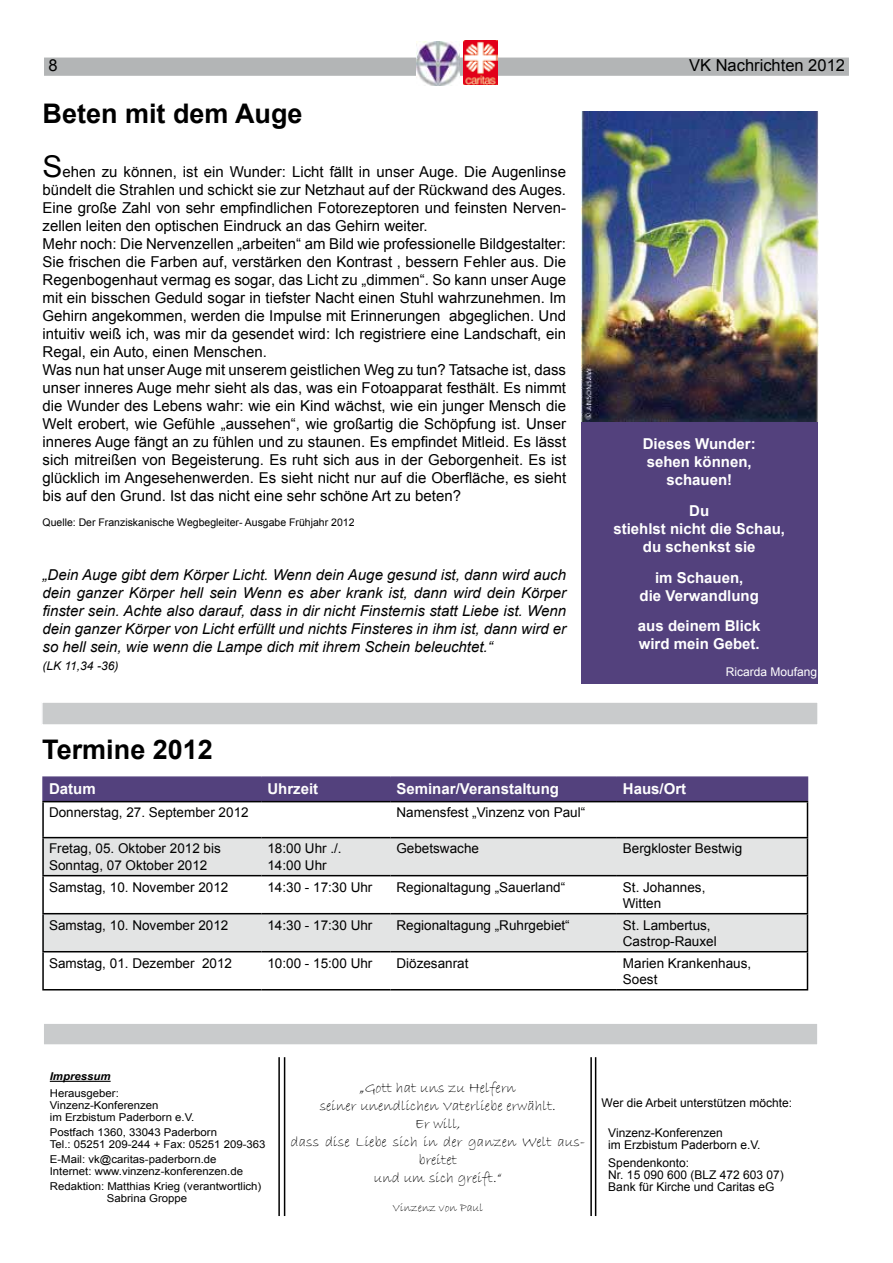
<style>
.page{position:relative;width:893px;height:1263px;background:#fff}
.page>*{position:absolute;margin:0;border:0;box-sizing:border-box;transform-origin:0 0}
.t1{font:700 27px "Arial";color:#000}
.t2{font:16.5px "Arial";color:#000}
.t3{font:15px/18px "Arial";color:#000}
.t4{font:italic 15px/18px "Arial";color:#000;text-align:justify}
.t5{font:700 15px/18px "Arial";color:#fff;text-align:center}
.t6{font:15px/18px "Bradley Hand ITC";color:#000;text-align:center}
.t7{font:700 15px "Arial";color:#fefefe}
.t8{font:700 15px "Arial";color:#fdfdfd}
.t9{font:13.5px/16.2px "Arial";color:#000}
.t10{font:12px/12px "Arial";color:#000}
.t11{font:12px "Arial";color:#fff}
.t12{font:12px "Bradley Hand ITC";color:#000}
.t13{font:italic 12px "Arial";color:#000}
.t14{font:10.8px/12px "Arial";color:#000;scale:1.06 1}
.t15{font:italic 700 10.8px "Arial";color:#000;scale:1.06 1}
.t16{font:10.5px "Arial";color:#000}
.s1{font-size:30px}
</style>
<div class="page">
<div style="left:43px;top:57px;width:807px;height:20px;background:#b3b5b6"></div>
<div style="left:43px;top:56px;width:807px;height:21px;border:2px solid #fff"></div>
<img style="left:416px;top:42px;width:43px;height:43px">
<img style="left:463px;top:40px;width:34px;height:45px">
<img style="left:581px;top:112px;width:238px;height:310px">
<div style="left:581px;top:422px;width:236px;height:261px;background:#53417d"></div>
<svg style="left:44px;top:838px;width:763px;height:113px;fill:#e3e4e4"></svg>
<hr style="left:42px;top:776px;width:219px;height:2px;background:#53417d">
<hr style="left:42px;top:778px;width:2px;height:23px;background:#53417d">
<hr style="left:261px;top:776px;width:129px;height:2px;background:#53417d">
<hr style="left:390px;top:776px;width:227px;height:2px;background:#53417d">
<hr style="left:617px;top:776px;width:191px;height:2px;background:#53417d">
<div style="left:43px;top:778px;width:765px;height:23px;background:#53417d"></div>
<hr style="left:42px;top:801px;width:219px;height:1px;background:#000">
<hr style="left:42px;top:802px;width:2px;height:35px;background:#000">
<hr style="left:261px;top:801px;width:129px;height:1px;background:#000">
<hr style="left:390px;top:801px;width:227px;height:1px;background:#000">
<hr style="left:617px;top:801px;width:191px;height:1px;background:#000">
<hr style="left:807px;top:802px;width:1px;height:35px;background:#000">
<hr style="left:42px;top:838px;width:2px;height:37px;background:#000">
<hr style="left:807px;top:838px;width:1px;height:37px;background:#000">
<hr style="left:42px;top:876px;width:2px;height:37px;background:#000">
<hr style="left:807px;top:876px;width:1px;height:37px;background:#000">
<hr style="left:42px;top:914px;width:2px;height:37px;background:#000">
<hr style="left:807px;top:914px;width:1px;height:37px;background:#000">
<hr style="left:42px;top:952px;width:2px;height:37px;background:#000">
<hr style="left:807px;top:952px;width:1px;height:37px;background:#000">
<hr style="left:42px;top:837px;width:219px;height:1px;background:#000">
<hr style="left:261px;top:837px;width:129px;height:1px;background:#000">
<hr style="left:390px;top:837px;width:227px;height:1px;background:#000">
<hr style="left:617px;top:837px;width:191px;height:1px;background:#000">
<hr style="left:42px;top:875px;width:219px;height:1px;background:#000">
<hr style="left:261px;top:875px;width:129px;height:1px;background:#000">
<hr style="left:390px;top:875px;width:227px;height:1px;background:#000">
<hr style="left:617px;top:875px;width:191px;height:1px;background:#000">
<hr style="left:42px;top:913px;width:219px;height:1px;background:#000">
<hr style="left:261px;top:913px;width:129px;height:1px;background:#000">
<hr style="left:390px;top:913px;width:227px;height:1px;background:#000">
<hr style="left:617px;top:913px;width:191px;height:1px;background:#000">
<hr style="left:42px;top:951px;width:219px;height:1px;background:#000">
<hr style="left:261px;top:951px;width:129px;height:1px;background:#000">
<hr style="left:390px;top:951px;width:227px;height:1px;background:#000">
<hr style="left:617px;top:951px;width:191px;height:1px;background:#000">
<hr style="left:42px;top:989px;width:219px;height:1px;background:#000">
<hr style="left:261px;top:989px;width:129px;height:1px;background:#000">
<hr style="left:390px;top:989px;width:227px;height:1px;background:#000">
<hr style="left:617px;top:989px;width:191px;height:1px;background:#000">
<hr style="left:278px;top:1057px;width:2px;height:159px;background:#000">
<hr style="left:284px;top:1057px;width:1px;height:159px;background:#000">
<hr style="left:590px;top:1057px;width:2px;height:159px;background:#000">
<hr style="left:595px;top:1057px;width:1px;height:159px;background:#000">
<hr style="left:50px;top:1081px;width:61px;height:1px;background:#000">
<div style="left:43px;top:1023px;width:775px;height:22px;background:#c9cbcc"></div>
<div style="left:42px;top:1022px;width:777px;height:24px;border:2px solid #fff"></div>
<div style="left:42px;top:702px;width:776px;height:23px;background:#c9cbcc"></div>
<div style="left:41px;top:701px;width:778px;height:25px;border:2px solid #fff"></div>
<p class="t2" style="left:49px;top:54px;width:11px">8</p>
<p class="t2" style="left:689px;top:54px;width:157px">VK Nachrichten 2012</p>
<h1 class="t1" style="left:43px;top:96px;width:262px">Beten mit dem Auge</h1>
<p class="t3" style="left:43px;top:163px;width:525px"><span class="s1">S</span>ehen zu können, ist ein Wunder: Licht fällt in unser Auge. Die Augenlinse bündelt die Strahlen und schickt sie zur Netzhaut auf der Rückwand des Auges.<br>Eine große Zahl von sehr empfindlichen Fotorezeptoren und feinsten Nerven&shy;zellen leiten den optischen Eindruck an das Gehirn weiter.<br>Mehr noch: Die Nervenzellen „arbeiten“ am Bild wie professionelle Bildgestalter:<br>Sie frischen die Farben auf, verstärken den Kontrast , bessern Fehler aus. Die Regenbogenhaut vermag es sogar, das Licht zu „dimmen“. So kann unser Auge mit ein bisschen Geduld sogar in tiefster Nacht einen Stuhl wahrzunehmen. Im Gehirn angekommen, werden die Impulse mit Erinnerungen abgeglichen. Und intuitiv weiß ich, was mir da gesendet wird: Ich registriere eine Landschaft, ein Regal, ein Auto, einen Menschen.<br>Was nun hat unser Auge mit unserem geistlichen Weg zu tun? Tatsache ist, dass unser inneres Auge mehr sieht als das, was ein Fotoapparat festhält. Es nimmt die Wunder des Lebens wahr: wie ein Kind wächst, wie ein junger Mensch die Welt erobert, wie Gefühle „aussehen“, wie großartig die Schöpfung ist. Unser inneres Auge fängt an zu fühlen und zu staunen. Es empfindet Mitleid. Es lässt sich mitreißen von Begeisterung. Es ruht sich aus in der Geborgenheit. Es ist glücklich im Angesehenwerden. Es sieht nicht nur auf die Oberfläche, es sieht bis auf den Grund. Ist das nicht eine sehr schöne Art zu beten?</p>
<p class="t16" style="left:43px;top:516px;width:314px">Quelle: Der Franziskanische Wegbegleiter- Ausgabe Frühjahr 2012</p>
<p class="t5" style="left:643px;top:436px;width:115px">Dieses Wunder: sehen können, schauen!</p>
<p class="t5" style="left:613px;top:502px;width:173px">Du<br>stiehlst nicht die Schau, du schenkst sie</p>
<p class="t5" style="left:640px;top:569px;width:121px">im Schauen,<br>die Verwandlung</p>
<p class="t5" style="left:638px;top:617px;width:124px;text-align:left">aus deinem Blick wird mein Gebet.</p>
<p class="t11" style="left:726px;top:664px;width:93px">Ricarda Moufang</p>
<p class="t4" style="left:43px;top:566px;width:525px">„Dein Auge gibt dem Körper Licht. Wenn dein Auge gesund ist, dann wird auch dein ganzer Körper hell sein Wenn es aber krank ist, dann wird dein Körper finster sein. Achte also darauf, dass in dir nicht Finsternis statt Liebe ist. Wenn dein ganzer Körper von Licht erfüllt und nichts Finsteres in ihm ist, dann wird er so hell sein, wie wenn die Lampe dich mit ihrem Schein beleuchtet.“</p>
<p class="t13" style="left:43px;top:658px;width:77px">(LK 11,34 -36)</p>
<h1 class="t1" style="left:42px;top:732px;width:172px">Termine 2012</h1>
<p class="t7" style="left:49px;top:779px;width:48px">Datum</p>
<p class="t8" style="left:267px;top:779px;width:52px">Uhrzeit</p>
<p class="t7" style="left:396px;top:779px;width:164px">Seminar/Veranstaltung</p>
<p class="t7" style="left:623px;top:779px;width:65px">Haus/Ort</p>
<p class="t9" style="left:49px;top:805px;width:201px">Donnerstag, 27. September 2012</p>
<p class="t9" style="left:396px;top:805px;width:190px">Namensfest „Vinzenz von Paul“</p>
<p class="t9" style="left:49px;top:841px;width:173px">Fretag, 05. Oktober 2012 bis<br>Sonntag, 07 Oktober 2012</p>
<p class="t9" style="left:267px;top:841px;width:76px">18:00 Uhr ./.<br>14:00 Uhr</p>
<p class="t9" style="left:396px;top:841px;width:84px">Gebetswache</p>
<p class="t9" style="left:623px;top:841px;width:121px">Bergkloster Bestwig</p>
<p class="t9" style="left:49px;top:879px;width:181px">Samstag, 10. November 2012</p>
<p class="t9" style="left:267px;top:879px;width:107px">14:30 - 17:30 Uhr</p>
<p class="t9" style="left:396px;top:879px;width:170px">Regionaltagung „Sauerland“</p>
<p class="t9" style="left:623px;top:879px;width:84px">St. Johannes,<br>Witten</p>
<p class="t9" style="left:49px;top:917px;width:181px">Samstag, 10. November 2012</p>
<p class="t9" style="left:267px;top:917px;width:107px">14:30 - 17:30 Uhr</p>
<p class="t9" style="left:396px;top:917px;width:175px">Regionaltagung „Ruhrgebiet“</p>
<p class="t9" style="left:623px;top:917px;width:95px">St. Lambertus,<br>Castrop-Rauxel</p>
<p class="t9" style="left:49px;top:955px;width:185px">Samstag, 01. Dezember 2012</p>
<p class="t9" style="left:267px;top:955px;width:107px">10:00 - 15:00 Uhr</p>
<p class="t9" style="left:396px;top:955px;width:74px">Diözesanrat</p>
<p class="t9" style="left:623px;top:955px;width:130px">Marien Krankenhaus,<br>Soest</p>
<p class="t15" style="left:50px;top:1069px;width:59px">Impressum</p>
<p class="t14" style="left:50px;top:1087px;width:138px">Herausgeber:<br>Vinzenz-Konferenzen<br>im Erzbistum Paderborn e.V.</p>
<p class="t14" style="left:50px;top:1126px;width:205px">Postfach 1360, 33043 Paderborn<br>Tel.: 05251 209-244 + Fax: 05251 209-363</p>
<p class="t14" style="left:50px;top:1153px;width:184px">E-Mail: vk@caritas-paderborn.de<br>Internet: www.vinzenz-konferenzen.de</p>
<p class="t14" style="left:107px;top:1180px;width:147px;text-indent:-57px">Redaktion: Matthias Krieg (verantwortlich)<br>Sabrina Groppe</p>
<p class="t6" style="left:291px;top:1079px;width:296px">„Gott hat uns zu Helfern<br>seiner unendlichen Vaterliebe erwählt.<br>Er will,<br>dass dise Liebe sich in der ganzen Welt aus&shy;breitet<br>und um sich greift.“</p>
<p class="t12" style="left:393px;top:1200px;width:92px">Vinzenz von Paul</p>
<p class="t10" style="left:602px;top:1097px;width:192px">Wer die Arbeit unterstützen möchte:</p>
<p class="t10" style="left:608px;top:1127px;width:154px">Vinzenz-Konferenzen<br>im Erzbistum Paderborn e.V.</p>
<p class="t10" style="left:608px;top:1157px;width:177px">Spendenkonto:<br>Nr. 15 090 600 (BLZ 472 603 07)<br>Bank für Kirche und Caritas eG</p>
</div>
